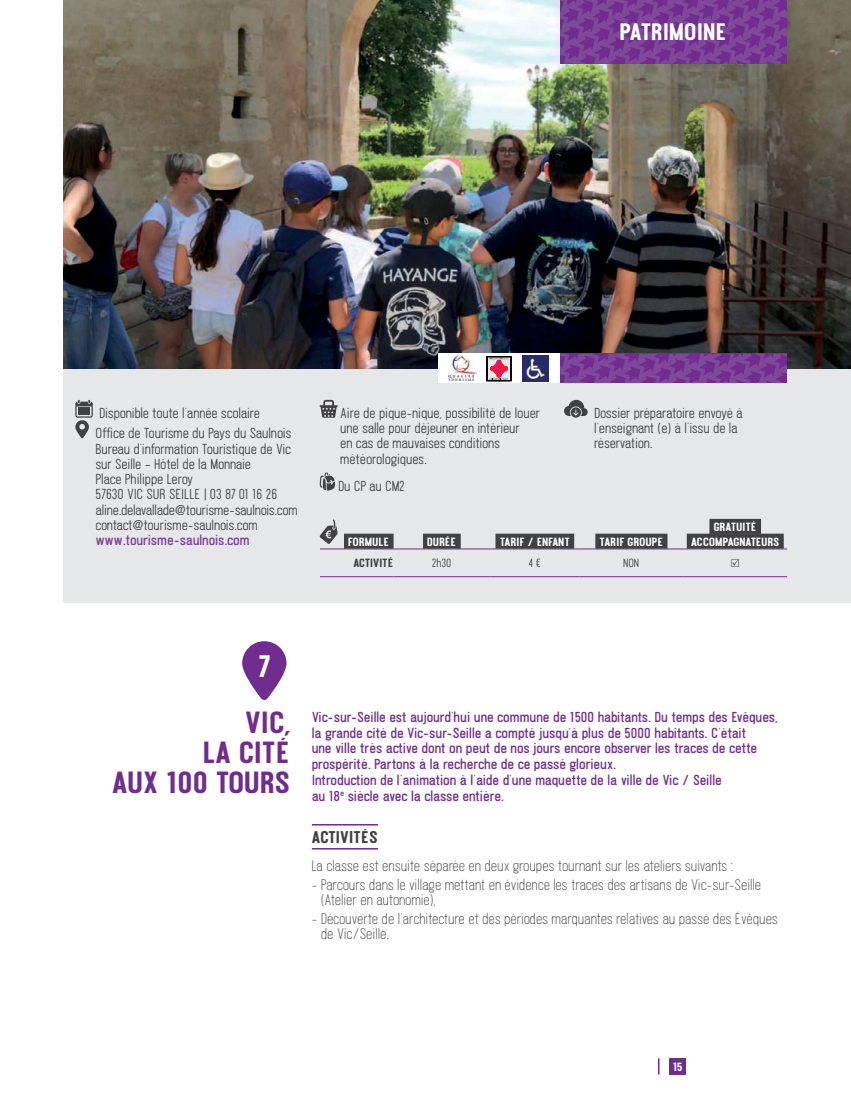
<style>
.page{position:relative;width:851px;height:1106px;background:#fff}
.page>*{position:absolute;margin:0;border:0;box-sizing:border-box;transform-origin:0 0}
.t1{font:800 27.45px "Ostrich Proper";color:#fff}
.t2{font:800 27px/30px "Ostrich Proper";letter-spacing:-.02em;color:#702c8e;text-align:right}
.t3{font:800 21px "Ostrich Proper";color:#fff}
.t4{font:800 15px "Ostrich Proper";letter-spacing:-.035em;color:#414042}
.t5{font:13.5px/15px "Ostrich Proper";letter-spacing:-.01em;color:#414042}
.t6{font:600 12.75px/15.3px "Ostrich Proper";letter-spacing:-.01em;color:#414042}
.t7{font:700 12.75px/15.8px "Ostrich Proper";letter-spacing:-.01em;color:#702c8e}
.t8{font:700 12.75px "Ostrich Proper";letter-spacing:-.005em;color:#7a3f95}
.t9{font:800 10.5px/14.7px "Ostrich Proper";letter-spacing:-.015em;color:#fff;text-align:center}
.t10{font:600 10.5px "Ostrich Proper";color:#414042}
.t11{font:800 10.5px "Ostrich Proper";letter-spacing:-.035em;color:#414042}
</style>
<div class="page">
<div style="left:64px;top:368px;width:786px;height:235px;background:#e6e7e8"></div>
<img style="left:64px;top:0;width:786px;height:368px">
<svg style="left:242px;top:641px;width:45px;height:59px"></svg>
<svg style="left:75px;top:400px;width:18px;height:38px"></svg>
<svg style="left:319px;top:400px;width:18px;height:18px"></svg>
<svg style="left:319px;top:472px;width:16px;height:18px"></svg>
<svg style="left:564px;top:400px;width:23px;height:17px"></svg>
<svg style="left:560px;top:0;width:226px;height:64px"></svg>
<svg style="left:560px;top:353px;width:226px;height:30px"></svg>
<hr style="left:579px;top:548px;width:104px;height:1px;background:#702c8e">
<hr style="left:683px;top:548px;width:104px;height:1px;background:#702c8e">
<hr style="left:579px;top:576px;width:104px;height:1px;background:#702c8e">
<hr style="left:683px;top:576px;width:104px;height:1px;background:#702c8e">
<hr style="left:320px;top:548px;width:73px;height:1px;background:#702c8e">
<hr style="left:393px;top:548px;width:97px;height:1px;background:#702c8e">
<hr style="left:490px;top:548px;width:89px;height:1px;background:#702c8e">
<hr style="left:320px;top:576px;width:73px;height:1px;background:#702c8e">
<hr style="left:393px;top:576px;width:97px;height:1px;background:#702c8e">
<hr style="left:490px;top:576px;width:89px;height:1px;background:#702c8e">
<div style="left:344px;top:533px;width:49px;height:15px;background:#414042"></div>
<div style="left:423px;top:533px;width:37px;height:15px;background:#414042"></div>
<div style="left:495px;top:533px;width:79px;height:15px;background:#414042"></div>
<div style="left:595px;top:533px;width:72px;height:15px;background:#414042"></div>
<div style="left:709px;top:519px;width:52px;height:15px;background:#414042"></div>
<div style="left:686px;top:533px;width:97px;height:15px;background:#414042"></div>
<svg style="left:319px;top:519px;width:18px;height:25px"></svg>
<hr style="left:312px;top:848px;width:66px;height:1px;background:#702c8e">
<hr style="left:312px;top:824px;width:66px;height:1px;background:#702c8e">
<div style="left:438px;top:353px;width:122px;height:30px;background:#fff"></div>
<img style="left:448px;top:356px;width:28px;height:25px">
<img style="left:522px;top:356px;width:26px;height:25px">
<svg style="left:487px;top:356px;width:24px;height:25px"></svg>
<svg style="left:658px;top:1058px;width:1px;height:16px"></svg>
<div style="left:669px;top:1058px;width:17px;height:16px;background:#702c8e"></div>
<h3 class="t3" style="left:619px;top:18px;width:109px">PATRIMOINE</h3>
<p class="t6" style="left:96px;top:402px;width:197px;line-height:20.5px;text-indent:4px">Disponible toute l’année scolaire<br>Office de Tourisme du Pays du Saulnois</p>
<p class="t6" style="left:96px;top:440px;width:204px">Bureau d’information Touristique de Vic sur Seille – Hôtel de la Monnaie<br>Place Philippe Leroy<br>57630 VIC SUR SEILLE | 03 87 01 16 26 aline.delavallade@tourisme-saulnois.com contact@tourisme-saulnois.com</p>
<p class="t8" style="left:96px;top:532px;width:156px">www.tourisme-saulnois.com</p>
<p class="t6" style="left:340px;top:405px;width:201px">Aire de pique-nique, possibilité de louer une salle pour déjeuner en intérieur<br>en cas de mauvaises conditions météorologiques.</p>
<p class="t6" style="left:338px;top:477px;width:68px">Du CP au CM2</p>
<p class="t6" style="left:594px;top:405px;width:150px">Dossier préparatoire envoyé à l’enseignant (e) à l’issu de la réservation.</p>
<p class="t9" style="left:348px;top:534px;width:43px">FORMULE</p>
<p class="t9" style="left:427px;top:534px;width:31px">DURÉE</p>
<p class="t9" style="left:499px;top:534px;width:72px">TARIF / ENFANT</p>
<p class="t9" style="left:599px;top:534px;width:65px">TARIF GROUPE</p>
<p class="t11" style="left:353px;top:556px;width:42px">ACTIVITÉ</p>
<p class="t10" style="left:432px;top:556px;width:21px">2h30</p>
<p class="t10" style="left:528px;top:556px;width:15px">4 €</p>
<p class="t10" style="left:623px;top:556px;width:17px">NON</p>
<p class="t9" style="left:691px;top:519px;width:90px">GRATUITÉ<br>ACCOMPAGNATEURS</p>
<h1 class="t1" style="left:258px;top:648px;width:14px">7</h1>
<h2 class="t2" style="left:112px;top:707px;width:180px">VIC,<br>LA CITÉ<br>AUX 100 TOURS</h2>
<p class="t7" style="left:312px;top:708px;width:467px">Vic-sur-Seille est aujourd’hui une commune de 1500 habitants. Du temps des Evêques, la grande cité de Vic-sur-Seille a compté jusqu’à plus de 5000 habitants. C’était<br>une ville très active dont on peut de nos jours encore observer les traces de cette prospérité. Partons à la recherche de ce passé glorieux.<br>Introduction de l’animation à l’aide d’une maquette de la ville de Vic / Seille<br>au 18<sup>e</sup> siècle avec la classe entière.</p>
<p class="t4" style="left:312px;top:827px;width:68px">ACTIVITÉS</p>
<p class="t5" style="left:312px;top:858px;width:423px">La classe est ensuite séparée en deux groupes tournant sur les ateliers suivants :</p>
<p class="t5" style="left:321px;top:877px;width:441px;text-indent:-9px">- Parcours dans le village mettant en évidence les traces des artisans de Vic-sur-Seille (Atelier en autonomie),</p>
<p class="t5" style="left:321px;top:911px;width:458px;text-indent:-9px">- Découverte de l’architecture et des périodes marquantes relatives au passé des Évêques de Vic/Seille.</p>
<p class="t9" style="left:673px;top:1058px;width:11px">15</p>
</div>
